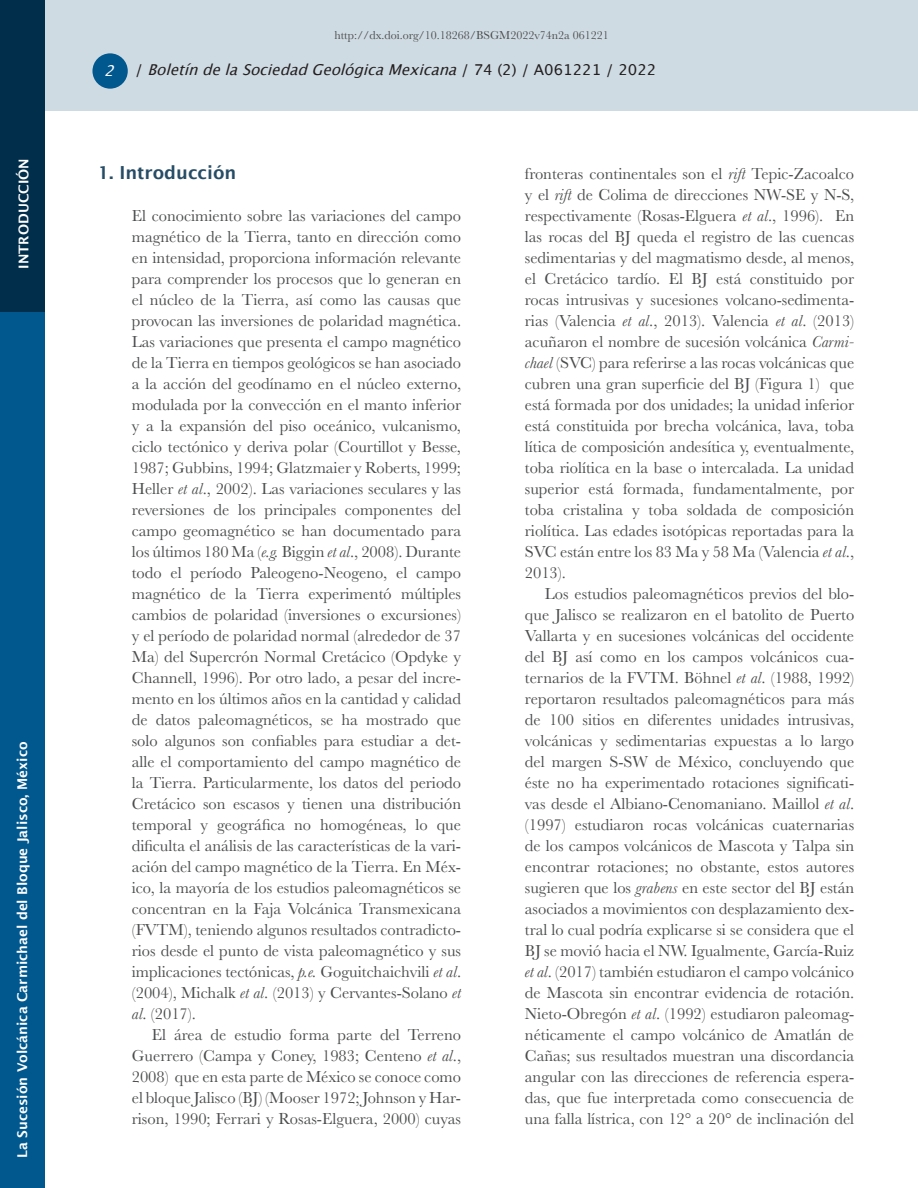
<style>
.page{position:relative;width:918px;height:1188px;background:#fff}
.page>*{position:absolute;margin:0;border:0;box-sizing:border-box;transform-origin:0 0}
.Jerarquía_1{font:600 18px "Lucida Sans";color:#274d66}
.Indented-text{font:16.5px/21px "Baskerville";color:#4b4c4d;text-align:justify}
.t1{font:italic 15px "Lucida Grande";color:#231f20}
.Sección{font:600 13.5px "Lucida Sans";color:#fff}
.t2{font:12px "Baskerville";color:#4b4c4d}
.s1{color:#fff}
.s2{font-style:normal}
.s3{font-style:italic}
</style>
<div class="page">
<div style="left:0;top:311px;width:44px;height:877px;background:#01588e"></div>
<div style="left:45px;top:0;width:873px;height:111px;background:#cfdbe2"></div>
<div style="left:92px;top:53px;width:36px;height:36px;background:#01588e;border-radius:50%"></div>
<div style="left:0;top:0;width:44px;height:311px;background:#012e4b"></div>
<p class="t2" style="left:334px;top:27px;width:276px">http://dx.doi.org/10.18268/BSGM2022v74n2a 061221</p>
<p class="t1" style="left:104px;top:59px;width:554px"><span class="s1">2</span> <span class="s2">/</span> BoletíndelaSociedadGeológicaMexicana<span class="s2">/ 7 4 ( 2 ) / A 0 6 1 2 2 1 / 2 0 2 2</span></p>
<p class="Sección" style="left:16px;top:269px;width:112px;rotate:-90deg">INTRODUCCIÓN</p>
<p class="Jerarquía_1" style="left:98px;top:163px;width:140px">1. Introducción</p>
<p class="Indented-text" style="left:132px;top:206px;width:331px">El conocimiento sobre las variaciones del campo magnético de la Tierra, tanto en dirección como en intensidad, proporciona información relevante para comprender los procesos que lo generan en el núcleo de la Tierra, así como las causas que provocan las inversiones de polaridad magnética.<br>Las variaciones que presenta el campo magnético de la Tierra en tiempos geológicos se han asociado a la acción del geodínamo en el núcleo externo, modulada por la convección en el manto inferior y a la expansión del piso oceánico, vulcanismo, ciclo tectónico y deriva polar (Courtillot y Besse, 1987; Gubbins, 1994; Glatzmaier y Roberts, 1999; Heller <span class="s3">et al</span>., 2002). Las variaciones seculares y las reversiones de los principales componentes del campo geomagnético se han documentado para los últimos 180 Ma (<span class="s3">e.g.</span> Biggin <span class="s3">et al</span>., 2008). Durante todo el período Paleogeno-Neogeno, el campo magnético de la Tierra experimentó múltiples cambios de polaridad (inversiones o excursiones) y el período de polaridad normal (alrededor de 37<br>Ma) del Supercrón Normal Cretácico (Opdyke y Channell, 1996). Por otro lado, a pesar del incre&shy;mento en los últimos años en la cantidad y calidad de datos paleomagnéticos, se ha mostrado que solo algunos son confiables para estudiar a det&shy;alle el comportamiento del campo magnético de la Tierra. Particularmente, los datos del periodo Cretácico son escasos y tienen una distribución temporal y geográfica no homogéneas, lo que dificulta el análisis de las características de la vari&shy;ación del campo magnético de la Tierra. En Méx&shy;ico, la mayoría de los estudios paleomagnéticos se concentran en la Faja Volcánica Transmexicana (FVTM), teniendo algunos resultados contradicto&shy;rios desde el punto de vista paleomagnético y sus implicaciones tectónicas, <span class="s3">p.e.</span> Goguitchaichvili <span class="s3">et al</span>. (2004), Michalk <span class="s3">et al</span>. (2013) y Cervantes-Solano <span class="s3">et al</span>. (2017).</p>
<p class="Indented-text" style="left:132px;top:1025px;width:331px;text-indent:20px">El área de estudio forma parte del Terreno Guerrero (Campa y Coney, 1983; Centeno <span class="s3">et al</span>., 2008) que en esta parte de México se conoce como el bloque Jalisco (BJ) (Mooser 1972; Johnson y Har&shy;rison, 1990; Ferrari y Rosas-Elguera, 2000) cuyas</p>
<p class="Sección" style="left:15px;top:1158px;width:418px;rotate:-90deg">La Sucesión Volcánica Carmichael del Bloque Jalisco, México</p>
<p class="Indented-text" style="left:525px;top:164px;width:331px">fronteras continentales son el <span class="s3">rift</span> Tepic-Zacoalco y el <span class="s3">rift</span> de Colima de direcciones NW-SE y N-S, respectivamente (Rosas-Elguera <span class="s3">et al</span>., 1996). En las rocas del BJ queda el registro de las cuencas sedimentarias y del magmatismo desde, al menos, el Cretácico tardío. El BJ está constituido por rocas intrusivas y sucesiones volcano-sedimenta&shy;rias (Valencia <span class="s3">et al</span>., 2013). Valencia <span class="s3">et al</span>. (2013) acuñaron el nombre de sucesión volcánica <span class="s3">Carmi&shy;chael</span> (SVC) para referirse a las rocas volcánicas que cubren una gran superficie del BJ (Figura 1) que está formada por dos unidades; la unidad inferior está constituida por brecha volcánica, lava, toba lítica de composición andesítica y, eventualmente, toba riolítica en la base o intercalada. La unidad superior está formada, fundamentalmente, por toba cristalina y toba soldada de composición riolítica. Las edades isotópicas reportadas para la SVC están entre los 83 Ma y 58 Ma (Valencia <span class="s3">et al</span>., 2013).</p>
<p class="Indented-text" style="left:525px;top:584px;width:331px;text-indent:20px">Los estudios paleomagnéticos previos del blo&shy;que Jalisco se realizaron en el batolito de Puerto Vallarta y en sucesiones volcánicas del occidente del BJ así como en los campos volcánicos cua&shy;ternarios de la FVTM. Böhnel <span class="s3">et al</span>. (1988, 1992) reportaron resultados paleomagnéticos para más de 100 sitios en diferentes unidades intrusivas, volcánicas y sedimentarias expuestas a lo largo del margen S-SW de México, concluyendo que éste no ha experimentado rotaciones significati&shy;vas desde el Albiano-Cenomaniano. Maillol <span class="s3">et al</span>. (1997) estudiaron rocas volcánicas cuaternarias de los campos volcánicos de Mascota y Talpa sin encontrar rotaciones; no obstante, estos autores sugieren que los <span class="s3">grabens</span> en este sector del BJ están asociados a movimientos con desplazamiento dex&shy;tral lo cual podría explicarse si se considera que el BJ se movió hacia el NW. Igualmente, García-Ruiz <span class="s3">et al</span>. (2017) también estudiaron el campo volcánico de Mascota sin encontrar evidencia de rotación.<br>Nieto-Obregón <span class="s3">et al</span>. (1992) estudiaron paleomag&shy;néticamente el campo volcánico de Amatlán de Cañas; sus resultados muestran una discordancia angular con las direcciones de referencia espera&shy;das, que fue interpretada como consecuencia de una falla lístrica, con 12° a 20° de inclinación del</p>
</div>
